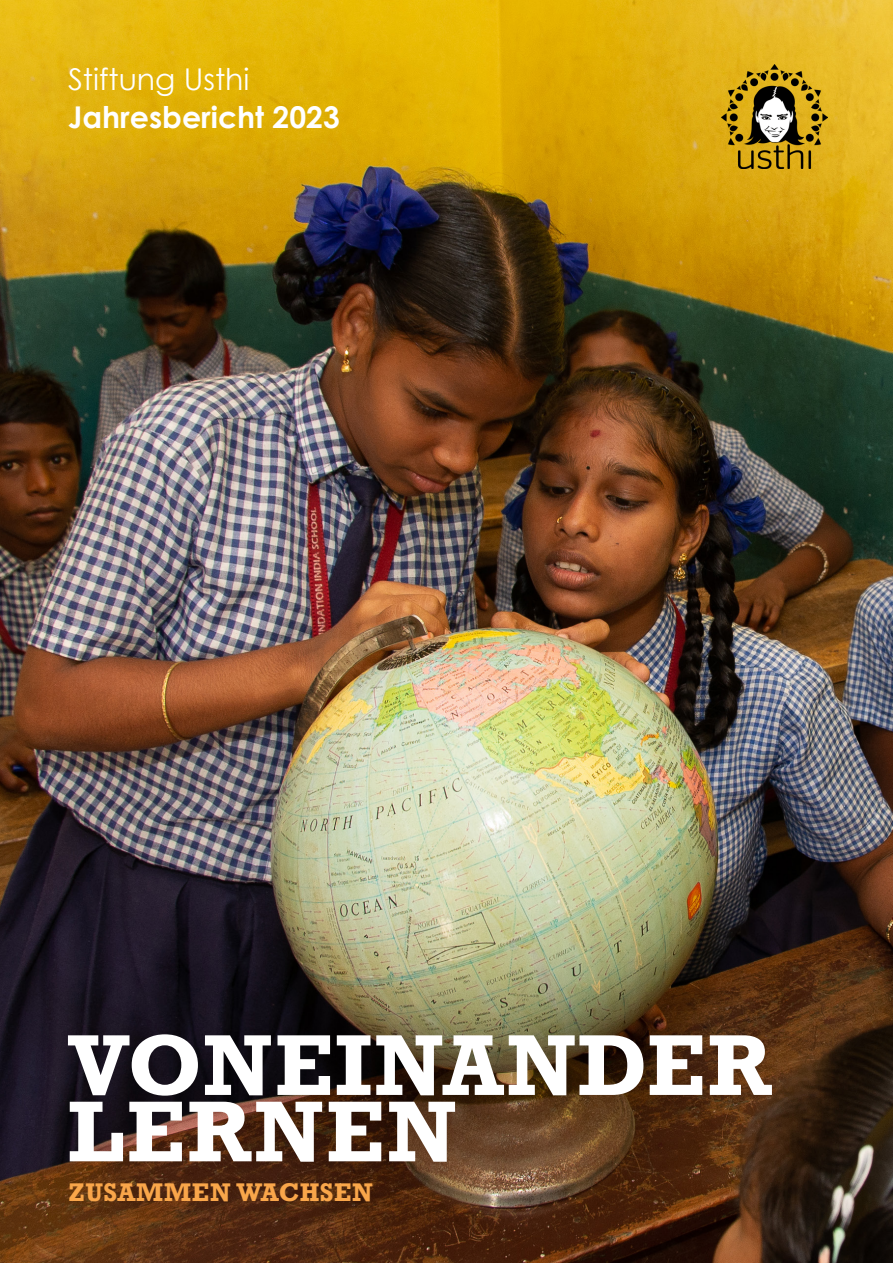
<style>
.page{position:relative;width:893px;height:1263px;background:#fff}
.page>*{position:absolute;margin:0;border:0;box-sizing:border-box;transform-origin:0 0}
.t1{font:700 81px/66.3px "Rockwell";letter-spacing:.03em;color:#fff}
.t2{font:700 30px "Century Gothic";color:#fff}
.t3{font:30px "Century Gothic";color:#fff}
.t4{font:700 24px "Rockwell";letter-spacing:.03em;color:#f9a64a}
</style>
<div class="page">
<img style="left:0;top:0;width:893px;height:1263px">
<img style="left:721px;top:64px;width:106px;height:105px">
<p class="t3" style="left:68px;top:58px;width:183px">Stiftung Usthi</p>
<p class="t2" style="left:68px;top:98px;width:273px">Jahresbericht 2023</p>
<p class="t1" style="left:68px;top:1031px;width:705px">VONEINANDER<br>LERNEN</p>
<p class="t4" style="left:68px;top:1177px;width:306px">ZUSAMMEN WACHSEN</p>
</div>
